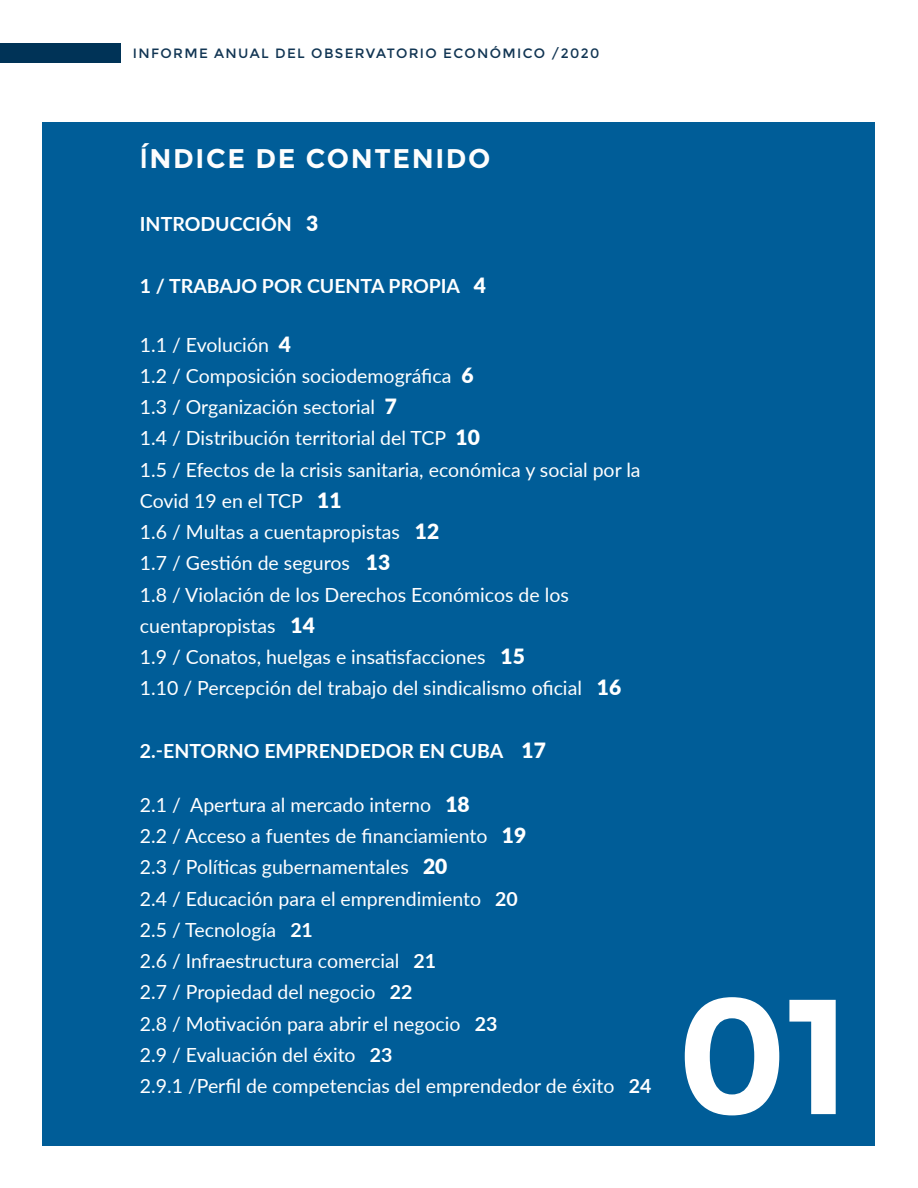
<style>
.page{position:relative;width:918px;height:1188px;background:#fff}
.page>*{position:absolute;margin:0;border:0;box-sizing:border-box;transform-origin:0 0}
.t1{font:700 163.5px "Montserrat";color:#fff}
.t2{font:700 27px "Montserrat";letter-spacing:.06em;color:#fdfdfd}
.t3{font:19.5px/31.2px "Lato";color:#fff}
.t4{font:700 19.5px "Lato";color:#fff}
.t5{font:13.5px "Montserrat";letter-spacing:.1em;color:#113553}
.s1{font-family:"Lato"}
.s2{font-weight:900;font-size:21px}
.s3{font-weight:700}
</style>
<div class="page">
<div style="left:0;top:43px;width:121px;height:20px;background:#003357"></div>
<div style="left:43px;top:122px;width:832px;height:1023px;background:#005d98"></div>
<p class="t5" style="left:133px;top:45px;width:468px">INFORME ANUAL DEL OBSERVATORIO ECONÓMICO /2020</p>
<h2 class="t2" style="left:140px;top:142px;width:352px"><span class="s1">Í</span>NDICE DE CONTENIDO</h2>
<p class="t4" style="left:140px;top:209px;width:180px">INTRODUCCIÓN <span class="s2">3</span></p>
<p class="t4" style="left:140px;top:272px;width:348px">1 / TRABAJO POR CUENTA PROPIA <span class="s2">4</span></p>
<p class="t3" style="left:140px;top:328px;width:502px">1.1 / Evolución <span class="s2">4<br></span>1.2 / Composición sociodemográfica <span class="s2">6<br></span>1.3 / Organización sectorial <span class="s2">7<br></span>1.4 / Distribución territorial del TCP <span class="s2">10<br></span>1.5 / Efectos de la crisis sanitaria, económica y social por la Covid 19 en el TCP <span class="s2">11<br></span>1.6 / Multas a cuentapropistas <span class="s2">12<br></span>1.7 / Gestión de seguros <span class="s2">13<br></span>1.8 / Violación de los Derechos Económicos de los cuentapropistas <span class="s2">14<br></span>1.9 / Conatos, huelgas e insatisfacciones <span class="s2">15<br></span>1.10 / Percepción del trabajo del sindicalismo oficial <span class="s2">16</span></p>
<p class="t4" style="left:140px;top:736px;width:408px">2.-ENTORNO EMPRENDEDOR EN CUBA <span class="s2">17</span></p>
<p class="t3" style="left:140px;top:788px;width:513px">2.1 / Apertura al mercado interno <span class="s2">18<br></span>2.2 / Acceso a fuentes de financiamiento <span class="s2">19<br></span>2.3 / Políticas gubernamentales <span class="s2">20<br></span>2.4 / Educación para el emprendimiento <span class="s3">20<br></span>2.5 / Tecnología <span class="s3">21<br></span>2.6 / Infraestructura comercial <span class="s3">21<br></span>2.7 / Propiedad del negocio <span class="s3">22<br></span>2.8 / Motivación para abrir el negocio <span class="s3">23<br></span>2.9 / Evaluación del éxito <span class="s3">23<br></span>2.9.1 /Perfil de competencias del emprendedor de éxito <span class="s3">24</span></p>
<h1 class="t1" style="left:676px;top:959px;width:176px">01</h1>
</div>
